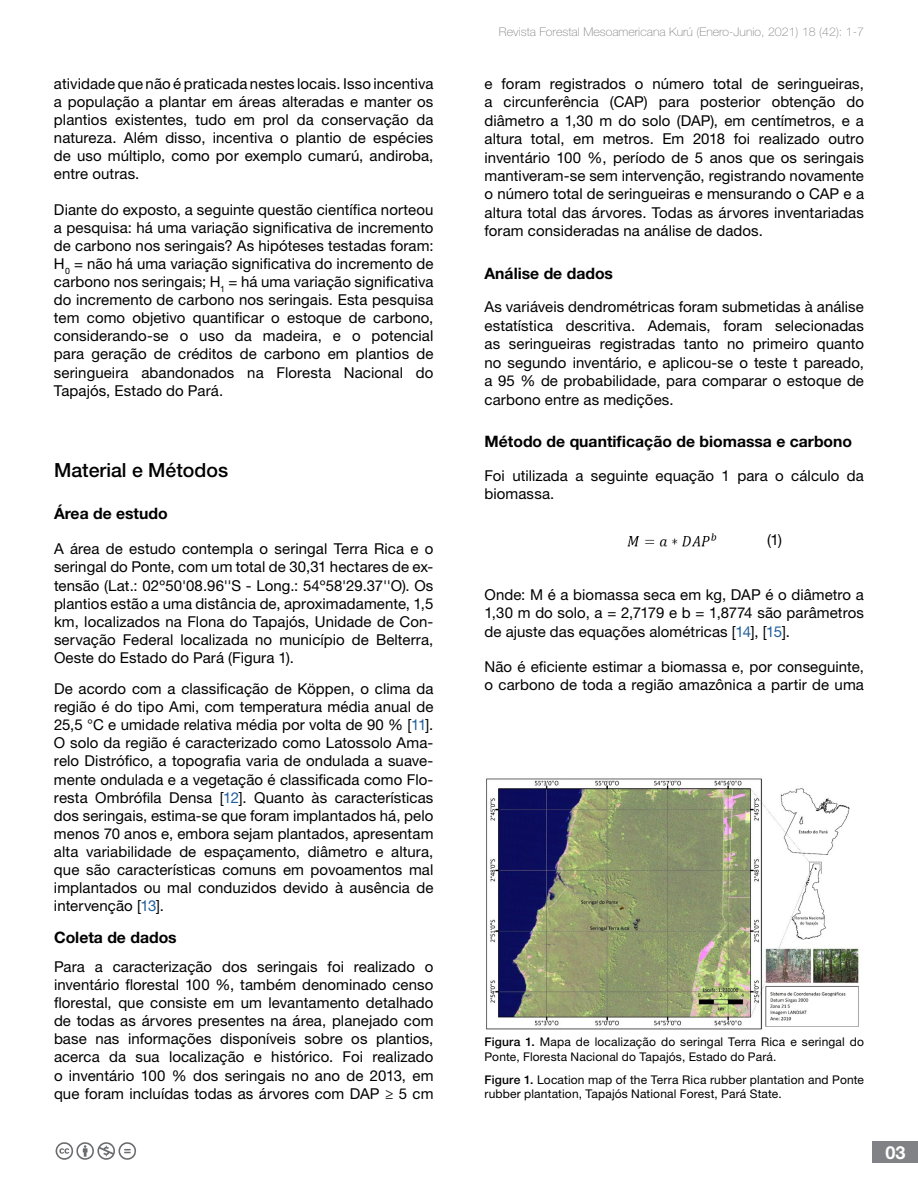
<style>
.page{position:relative;width:918px;height:1188px;background:#fff}
.page>*{position:absolute;margin:0;border:0;box-sizing:border-box;transform-origin:0 0}
.t1{font:500 19.5px "Helvetica Neue LT Std";color:#000}
.t2{font:700 18px "Helvetica Neue LT Std";color:#fff}
.t3{font:700 15.75px "Helvetica Neue LT Std";color:#000}
.t4{font:15px/18.1px "Helvetica Neue LT Std";letter-spacing:.005em;color:#000;text-align:justify}
.t5{font:12px/14.4px "Helvetica Neue LT Std";letter-spacing:.015em;color:#000}
.t6{font:100 12px "Helvetica Neue LT Std";color:#808285}
.s1{color:#215e9e}
.s2{font-weight:500}
</style>
<div class="page">
<div style="left:873px;top:1142px;width:45px;height:21px;background:#808285"></div>
<svg style="left:55px;top:1142px;width:81px;height:18px"></svg>
<img style="left:486px;top:778px;width:373px;height:252px">
<img style="left:627px;top:533px;width:90px;height:14px">
<p class="t4" style="left:54px;top:74px;width:381px">atividade que não é praticada nestes locais. Isso incentiva a população a plantar em áreas alteradas e manter os plantios existentes, tudo em prol da conservação da natureza. Além disso, incentiva o plantio de espécies de uso múltiplo, como por exemplo cumarú, andiroba, entre outras.</p>
<p class="t4" style="left:54px;top:200px;width:381px">Diante do exposto, a seguinte questão científica norteou a pesquisa: há uma variação significativa de incremento de carbono nos seringais? As hipóteses testadas foram:<br>H<sub>0</sub> = não há uma variação significativa do incremento de carbono nos seringais; H<sub>1</sub> = há uma variação significativa do incremento de carbono nos seringais. Esta pesquisa tem como objetivo quantificar o estoque de carbono, considerando-se o uso da madeira, e o potencial para geração de créditos de carbono em plantios de seringueira abandonados na Floresta Nacional do Tapajós, Estado do Pará.</p>
<h1 class="t1" style="left:54px;top:458px;width:176px">Material e Métodos</h1>
<p class="t3" style="left:54px;top:504px;width:115px">Área de estudo</p>
<p class="t4" style="left:54px;top:540px;width:381px">A área de estudo contempla o seringal Terra Rica e o seringal do Ponte, com um total de 30,31 hectares de ex&shy;tensão (Lat.: 02º50'08.96''S - Long.: 54º58'29.37''O). Os plantios estão a uma distância de, aproximadamente, 1,5 km, localizados na Flona do Tapajós, Unidade de Con&shy;servação Federal localizada no município de Belterra, Oeste do Estado do Pará (Figura 1).</p>
<p class="t4" style="left:54px;top:679px;width:381px">De acordo com a classificação de Köppen, o clima da região é do tipo Ami, com temperatura média anual de 25,5 °C e umidade relativa média por volta de 90 % [<span class="s1">11</span>].<br>O solo da região é caracterizado como Latossolo Ama&shy;relo Distrófico, a topografia varia de ondulada a suave&shy;mente ondulada e a vegetação é classificada como Flo&shy;resta Ombrófila Densa [<span class="s1">12</span>]. Quanto às características dos seringais, estima-se que foram implantados há, pelo menos 70 anos e, embora sejam plantados, apresentam alta variabilidade de espaçamento, diâmetro e altura, que são características comuns em povoamentos mal implantados ou mal conduzidos devido à ausência de intervenção [<span class="s1">13</span>].</p>
<p class="t3" style="left:54px;top:928px;width:124px">Coleta de dados</p>
<p class="t4" style="left:54px;top:957px;width:381px">Para a caracterização dos seringais foi realizado o inventário florestal 100 %, também denominado censo florestal, que consiste em um levantamento detalhado de todas as árvores presentes na área, planejado com base nas informações disponíveis sobre os plantios, acerca da sua localização e histórico. Foi realizado o inventário 100 % dos seringais no ano de 2013, em que foram incluídas todas as árvores com DAP ≥ 5 cm</p>
<p class="t6" style="left:499px;top:25px;width:367px">Revista Forestal Mesoamericana Kurú (Enero-Junio, 2021) 18 (42): 1-7</p>
<p class="t4" style="left:485px;top:74px;width:381px">e foram registrados o número total de seringueiras, a circunferência (CAP) para posterior obtenção do diâmetro a 1,30 m do solo (DAP), em centímetros, e a altura total, em metros. Em 2018 foi realizado outro inventário 100 %, período de 5 anos que os seringais mantiveram-se sem intervenção, registrando novamente o número total de seringueiras e mensurando o CAP e a altura total das árvores. Todas as árvores inventariadas foram consideradas na análise de dados.</p>
<p class="t3" style="left:485px;top:264px;width:130px">Análise de dados</p>
<p class="t4" style="left:485px;top:298px;width:381px">As variáveis dendrométricas foram submetidas à análise estatística descritiva. Ademais, foram selecionadas as seringueiras registradas tanto no primeiro quanto no segundo inventário, e aplicou-se o teste t pareado, a 95 % de probabilidade, para comparar o estoque de carbono entre as medições.</p>
<p class="t3" style="left:485px;top:432px;width:369px">Método de quantificação de biomassa e carbono</p>
<p class="t4" style="left:485px;top:466px;width:381px">Foi utilizada a seguinte equação 1 para o cálculo da biomassa.</p>
<p class="t4" style="left:767px;top:531px;width:16px">(1)</p>
<p class="t4" style="left:485px;top:585px;width:381px">Onde: M é a biomassa seca em kg, DAP é o diâmetro a 1,30 m do solo, a = 2,7179 e b = 1,8774 são parâmetros de ajuste das equações alométricas [<span class="s1">14</span>], [<span class="s1">15</span>].</p>
<p class="t4" style="left:485px;top:657px;width:381px">Não é eficiente estimar a biomassa e, por conseguinte, o carbono de toda a região amazônica a partir de uma</p>
<p class="t5" style="left:485px;top:1035px;width:381px"><span class="s2">Figura 1.</span> Mapa de localização do seringal Terra Rica e seringal do<br>Ponte, Floresta Nacional do Tapajós, Estado do Pará.</p>
<p class="t5" style="left:485px;top:1072px;width:381px"><span class="s2">Figure 1.</span> Location map of the Terra Rica rubber plantation and Ponte rubber plantation, Tapajós National Forest, Pará State.</p>
<p class="t2" style="left:885px;top:1141px;width:22px">03</p>
</div>
